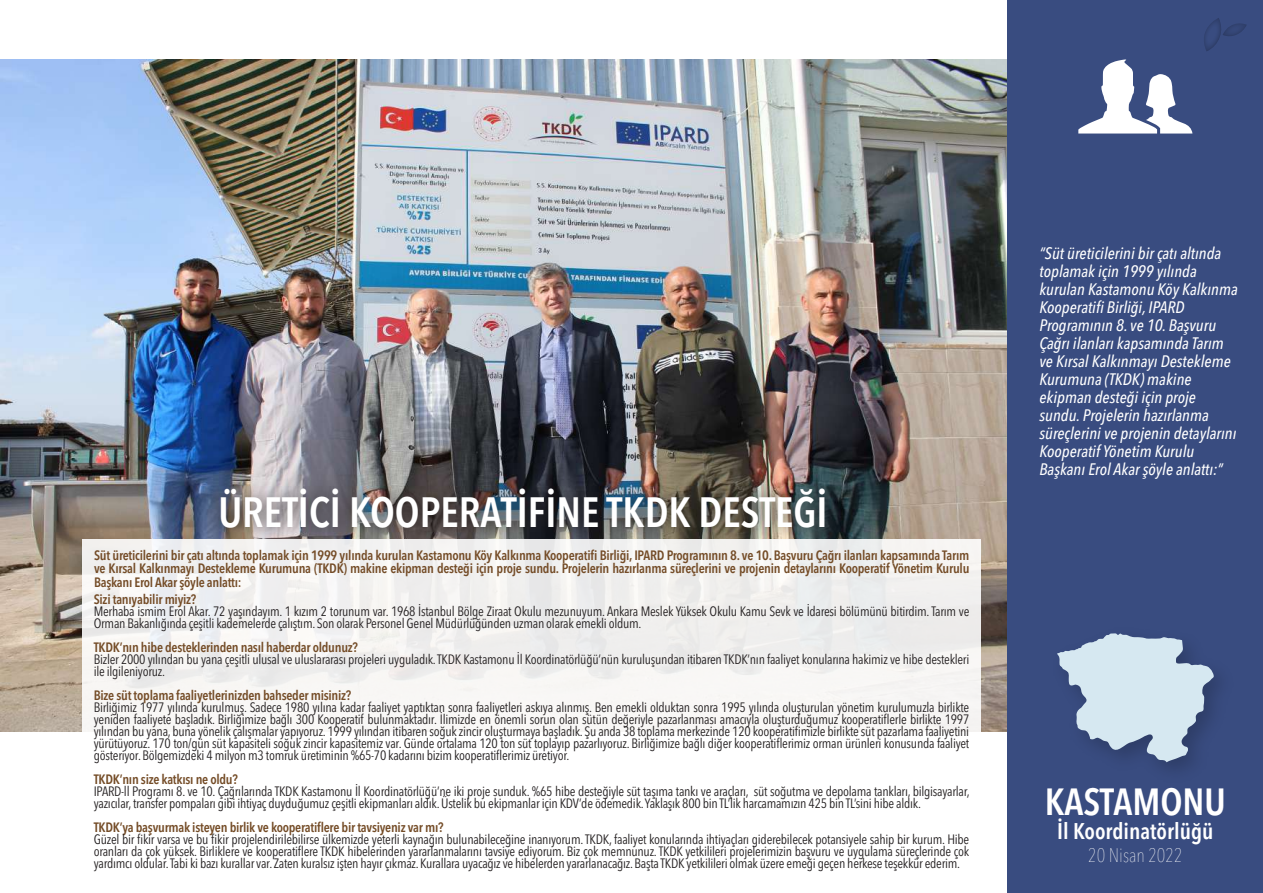
<style>
.page{position:relative;width:1263px;height:893px;background:#fff}
.page>*{position:absolute;margin:0;border:0;box-sizing:border-box;transform-origin:0 0}
.t1{font:600 condensed 42px "Avenir Next LT Pro";color:#fff}
.t2{font:600 condensed 37.5px "Avenir Next LT Pro";color:#fff}
.t3{font:600 condensed 22.5px "Avenir Next LT Pro";color:#fff}
.t4{font:200 condensed 19.5px "Avenir Next LT Pro";color:#fff}
.t5{font:italic 500 condensed 16.5px/18px "Avenir Next LT Pro";color:#fff}
.t6{font:condensed 13.5px/12px "Avenir Next LT Pro";letter-spacing:-.02em;color:#231f20}
.t7{font:600 condensed 13.5px/13.5px "Avenir Next LT Pro";letter-spacing:-.02em;color:#744c27;text-align:justify}
</style>
<div class="page">
<img style="left:0;top:59px;width:1008px;height:672px">
<div style="left:1008px;top:0;width:255px;height:893px;background:#394c80"></div>
<img style="left:196px;top:466px;width:654px;height:73px">
<svg style="left:1204px;top:18px;width:43px;height:33px"></svg>
<svg style="left:1078px;top:59px;width:114px;height:75px"></svg>
<svg style="left:1057px;top:633px;width:157px;height:129px"></svg>
<div style="left:82px;top:539px;width:899px;height:323px;background:linear-gradient(to bottom,#edeceb,#fff)"></div>
<h1 class="t1" style="left:218px;top:487px;width:611px">ÜRETİCİ KOOPERATİFİNE TKDK DESTEĞİ</h1>
<p class="t7" style="left:94px;top:548px;width:877px">Süt üreticilerini bir çatı altında toplamak için 1999 yılında kurulan Kastamonu Köy Kalkınma Kooperatifi Birliği, IPARD Programının 8. ve 10. Başvuru Çağrı ilanları kapsamında Tarım ve Kırsal Kalkınmayı Destekleme Kurumuna (TKDK) makine ekipman desteği için proje sundu. Projelerin hazırlanma süreçlerini ve projenin detaylarını Kooperatif Yönetim Kurulu Başkanı Erol Akar şöyle anlattı:</p>
<p class="t7" style="left:94px;top:592px;width:104px">Sizi tanıyabilir miyiz?</p>
<p class="t6" style="left:94px;top:605px;width:877px">Merhaba ismim Erol Akar. 72 yaşındayım. 1 kızım 2 torunum var. 1968 İstanbul Bölge Ziraat Okulu mezunuyum. Ankara Meslek Yüksek Okulu Kamu Sevk ve İdaresi bölümünü bitirdim. Tarım ve<br>Orman Bakanlığında çeşitli kademelerde çalıştım. Son olarak Personel Genel Müdürlüğünden uzman olarak emekli oldum.</p>
<p class="t7" style="left:94px;top:640px;width:266px">TKDK’nın hibe desteklerinden nasıl haberdar oldunuz?</p>
<p class="t6" style="left:94px;top:653px;width:877px">Bizler 2000 yılından bu yana çeşitli ulusal ve uluslararası projeleri uyguladık. TKDK Kastamonu İl Koordinatörlüğü’nün kuruluşundan itibaren TKDK’nın faaliyet konularına hakimiz ve hibe destekleri ile ilgileniyoruz.</p>
<p class="t7" style="left:94px;top:688px;width:259px">Bize süt toplama faaliyetlerinizden bahseder misiniz?</p>
<p class="t6" style="left:94px;top:701px;width:877px;text-align:justify">Birliğimiz 1977 yılında kurulmuş. Sadece 1980 yılına kadar faaliyet yaptıktan sonra faaliyetleri askıya alınmış. Ben emekli olduktan sonra 1995 yılında oluşturulan yönetim kurulumuzla birlikte yeniden faaliyete başladık. Birliğimize bağlı 300 Kooperatif bulunmaktadır. İlimizde en önemli sorun olan sütün değeriyle pazarlanması amacıyla oluşturduğumuz kooperatiflerle birlikte 1997 yılından bu yana, buna yönelik çalışmalar yapıyoruz. 1999 yılından itibaren soğuk zincir oluşturmaya başladık. Şu anda 38 toplama merkezinde 120 kooperatifimizle birlikte süt pazarlama faaliyetini yürütüyoruz. 170 ton/gün süt kapasiteli soğuk zincir kapasitemiz var. Günde ortalama 120 ton süt toplayıp pazarlıyoruz. Birliğimize bağlı diğer kooperatiflerimiz orman ürünleri konusunda faaliyet gösteriyor. Bölgemizdeki 4 milyon m3 tomruk üretiminin %65-70 kadarını bizim kooperatiflerimiz üretiyor.</p>
<p class="t7" style="left:94px;top:772px;width:146px">TKDK’nın size katkısı ne oldu?</p>
<p class="t6" style="left:94px;top:785px;width:877px">IPARD-ll Programı 8. ve 10. Çağrılarında TKDK Kastamonu İl Koordinatörlüğü’ne iki proje sunduk. %65 hibe desteğiyle süt taşıma tankı ve araçları, süt soğutma ve depolama tankları, bilgisayarlar, yazıcılar, transfer pompaları gibi ihtiyaç duyduğumuz çeşitli ekipmanları aldık. Üstelik bu ekipmanlar için KDV’de ödemedik. Yaklaşık 800 bin TL’lik harcamamızın 425 bin TL’sini hibe aldık.</p>
<p class="t7" style="left:94px;top:820px;width:351px">TKDK’ya başvurmak isteyen birlik ve kooperatiflere bir tavsiyeniz var mı?</p>
<p class="t6" style="left:94px;top:833px;width:877px;text-align:justify">Güzel bir fikir varsa ve bu fikir projelendirilebilirse ülkemizde yeterli kaynağın bulunabileceğine inanıyorum. TKDK, faaliyet konularında ihtiyaçları giderebilecek potansiyele sahip bir kurum. Hibe oranları da çok yüksek. Birliklere ve kooperatiflere TKDK hibelerinden yararlanmalarını tavsiye ediyorum. Biz çok memnunuz. TKDK yetkilileri projelerimizin başvuru ve uygulama süreçlerinde çok yardımcı oldular. Tabi ki bazı kurallar var. Zaten kuralsız işten hayır çıkmaz. Kurallara uyacağız ve hibelerden yararlanacağız. Başta TKDK yetkilileri olmak üzere emeği geçen herkese teşekkür ederim.</p>
<p class="t5" style="left:1039px;top:244px;width:200px">“Süt üreticilerini bir çatı altında toplamak için 1999 yılında kurulan Kastamonu Köy Kalkınma<br>Kooperatifi Birliği, IPARD<br>Programının 8. ve 10. Başvuru<br>Çağrı ilanları kapsamında Tarım ve Kırsal Kalkınmayı Destekleme<br>Kurumuna (TKDK) makine ekipman desteği için proje sundu. Projelerin hazırlanma süreçlerini ve projenin detaylarını<br>Kooperatif Yönetim Kurulu<br>Başkanı Erol Akar şöyle anlattı:”</p>
<h2 class="t2" style="left:1045px;top:779px;width:182px">KASTAMONU</h2>
<h3 class="t3" style="left:1057px;top:818px;width:158px">İl Koordinatörlüğü</h3>
<h3 class="t4" style="left:1088px;top:843px;width:96px">20 Nisan 2022</h3>
</div>
